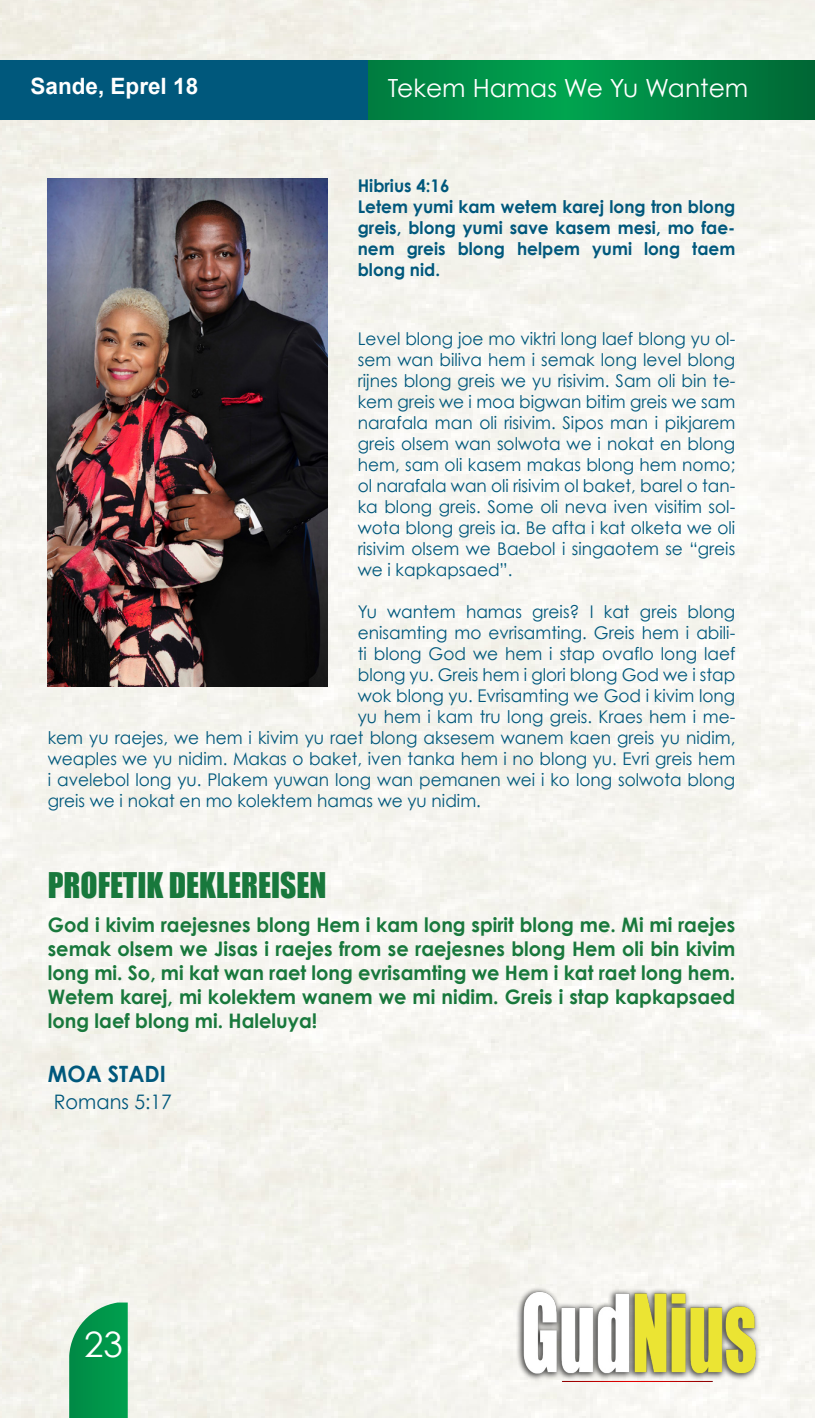
<style>
.page{position:relative;width:815px;height:1418px;background:#fff}
.page>*{position:absolute;margin:0;border:0;box-sizing:border-box;transform-origin:0 0}
.t1{font:35px "Century Gothic";color:#fff}
.t2{font:32.5px "Impact";color:#18783c}
.t3{font:25px "Century Gothic";color:#fff}
.t4{font:700 22.5px "Arial";color:#fff}
.t5{font:700 22.5px "Century Gothic";color:#00587c}
.t6{font:700 20px/24px "Century Gothic";color:#18783c;text-align:justify}
.t7{font:20px "Century Gothic";color:#00587c}
.t8{font:17.5px/21px "Century Gothic";color:#00587c;text-align:justify}
.t9{font:700 17.5px/21px "Century Gothic";color:#00587c;text-align:justify}
</style>
<div class="page">
<img style="left:0;top:0;width:815px;height:1417px">
<svg style="left:368px;top:60px;width:447px;height:60px;background:#008944"></svg>
<div style="left:0;top:60px;width:368px;height:60px;background:#00587c"></div>
<svg style="left:69px;top:1302px;width:59px;height:115px;background:#1b9f5c"></svg>
<img style="left:516px;top:1285px;width:245px;height:96px">
<img style="left:48px;top:179px;width:280px;height:507px">
<p class="t4" style="left:31px;top:72px;width:169px">Sande, Eprel 18</p>
<p class="t3" style="left:388px;top:72px;width:362px">Tekem Hamas We Yu Wantem</p>
<p class="t9" style="left:358px;top:174px;width:93px">Hibrius 4:16</p>
<p class="t9" style="left:358px;top:195px;width:379px">Letem yumi kam wetem karej long tron blong greis, blong yumi save kasem mesi, mo fae&shy;nem greis blong helpem yumi long taem blong nid.</p>
<p class="t8" style="left:358px;top:328px;width:379px">Level blong joe mo viktri long laef blong yu ol&shy;sem wan biliva hem i semak long level blong rijnes blong greis we yu risivim. Sam oli bin te&shy;kem greis we i moa bigwan bitim greis we sam narafala man oli risivim. Sipos man i pikjarem greis olsem wan solwota we i nokat en blong hem, sam oli kasem makas blong hem nomo; ol narafala wan oli risivim ol baket, barel o tan&shy;ka blong greis. Some oli neva iven visitim sol&shy;wota blong greis ia. Be afta i kat olketa we oli risivim olsem we Baebol i singaotem se “greis we i kapkapsaed”.</p>
<p class="t8" style="left:358px;top:601px;width:379px">Yu wantem hamas greis? I kat greis blong</p>
<p class="t8" style="left:358px;top:622px;width:379px">enisamting mo evrisamting. Greis hem i abili-</p>
<p class="t8" style="left:358px;top:643px;width:379px">ti blong God we hem i stap ovaflo long laef</p>
<p class="t8" style="left:358px;top:664px;width:379px">blong yu. Greis hem i glori blong God we i stap</p>
<p class="t8" style="left:358px;top:685px;width:379px">wok blong yu. Evrisamting we God i kivim long</p>
<p class="t8" style="left:358px;top:706px;width:379px">yu hem i kam tru long greis. Kraes hem i me-</p>
<p class="t8" style="left:48px;top:727px;width:689px">kem yu raejes, we hem i kivim yu raet blong aksesem wanem kaen greis yu nidim,</p>
<p class="t8" style="left:48px;top:748px;width:689px">weaples we yu nidim. Makas o baket, iven tanka hem i no blong yu. Evri greis hem</p>
<p class="t8" style="left:48px;top:769px;width:689px">i avelebol long yu. Plakem yuwan long wan pemanen wei i ko long solwota blong</p>
<p class="t8" style="left:48px;top:790px;width:435px">greis we i nokat en mo kolektem hamas we yu nidim.</p>
<p class="t2" style="left:48px;top:860px;width:280px">PROFETIK DEKLEREISEN</p>
<p class="t6" style="left:48px;top:912px;width:689px">God i kivim raejesnes blong Hem i kam long spirit blong me. Mi mi raejes semak olsem we Jisas i raejes from se raejesnes blong Hem oli bin kivim long mi. So, mi kat wan raet long evrisamting we Hem i kat raet long hem.<br>Wetem karej, mi kolektem wanem we mi nidim. Greis i stap kapkapsaed long laef blong mi. Haleluya!</p>
<p class="t5" style="left:48px;top:1057px;width:120px">MOA STADI</p>
<p class="t7" style="left:54px;top:1090px;width:120px">Romans 5:17</p>
<h1 class="t1" style="left:84px;top:1322px;width:40px">23</h1>
</div>
